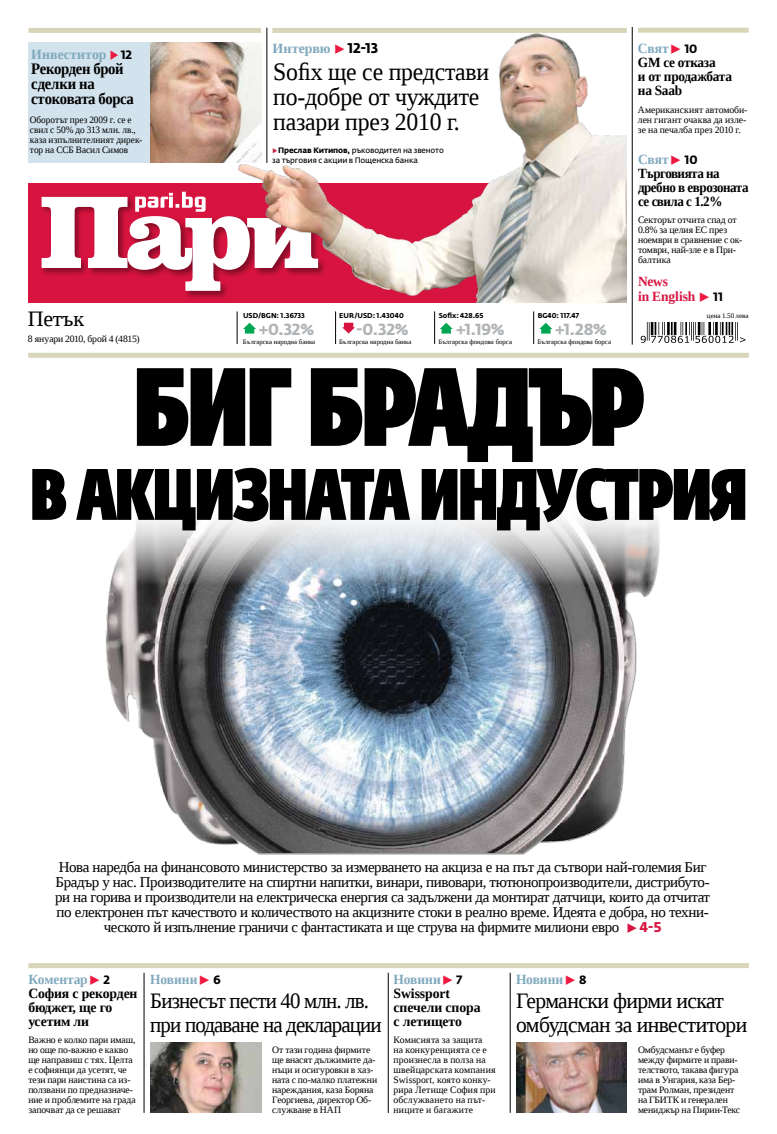
<style>
.page{position:relative;width:777px;height:1134px;background:#fff}
.page>*{position:absolute;margin:0;border:0;box-sizing:border-box;transform-origin:0 0}
.t1{font:110px "Fedra Sans Dis Pro Heavy Cond";letter-spacing:-.025em;color:#000}
.t2{font:72px "Fedra Sans Dis Pro Heavy Cond";letter-spacing:-.025em;color:#000}
.t3{font:25px/25px "Liberation Serif";letter-spacing:-.01em;color:#000;scale:.95 1}
.t4{font:22px/24px "Liberation Serif";letter-spacing:-.04em;color:#000}
.t5{font:22px/24px "Liberation Serif";letter-spacing:-.04em;color:#000;scale:.95 1}
.t6{font:700 16px/15px "Liberation Serif";letter-spacing:-.02em;color:#000;scale:.92 1}
.t7{font:700 16px "Fedra Sans Alt Pro";letter-spacing:-.015em;color:#b1b4b6}
.t8{font:15px/15px "Liberation Serif";letter-spacing:-.025em;color:#000;text-align:center}
.t9{font:700 14px/14px "Liberation Serif";letter-spacing:-.02em;color:#000}
.t10{font:700 14px/14px "Liberation Serif";letter-spacing:-.02em;color:#000;scale:.93 1}
.t11{font:700 14px/14px "Liberation Serif";letter-spacing:-.02em;color:#000;scale:.95 1}
.t12{font:700 14px "Liberation Serif";letter-spacing:.005em;color:#80a9bd}
.t13{font:700 14px "Liberation Serif";letter-spacing:.005em;color:#80a9bd;scale:.96 1}
.t14{font:700 14px/15px "Liberation Serif";letter-spacing:-.005em;color:#d7143f;scale:.96 1}
.t15{font:9.7px/10px "Liberation Serif";letter-spacing:-.005em;color:#000}
.t16{font:9.7px/10px "Liberation Serif";letter-spacing:-.005em;color:#000;scale:.96 1}
.t17{font:7.8px/10px "Fedra Sans Alt Pro";letter-spacing:-.02em;color:#000}
.t18{font:700 7px "Fedra Sans Alt Pro";color:#000}
.t19{font:7px "Liberation Serif";letter-spacing:.005em;color:#000}
.t20{font:6.8px "Liberation Serif";color:#000}
.s1{font-family:"Fedra Sans Alt Pro";color:#ed1941}
.s2{font-family:"Fedra Sans Alt Pro";font-size:12px;color:#000}
.s3{font-family:"Fedra Sans Alt Pro";color:#000}
.s4{color:#c61a41}
.s5{font-weight:700}
.s6{color:#80a9bd}
.s7{font-family:"Fedra Sans Alt Pro";font-size:12px}
.s8{font-family:"Fedra Sans Alt Pro";font-weight:700;font-size:14px;color:#d7143f}
</style>
<div class="page">
<img style="left:105px;top:584px;width:550px;height:269px">
<svg style="left:28px;top:254px;width:721px;height:330px"></svg>
<div style="left:28px;top:183px;width:598px;height:120px;background:#d7143f"></div>
<div style="left:638px;top:28px;width:110px;height:5px;background:#d8d5b9"></div>
<div style="left:28px;top:43px;width:233px;height:120px;background:#d2e3ed"></div>
<div style="left:28px;top:353px;width:721px;height:5px;background:#d8d5b9"></div>
<div style="left:39px;top:195px;width:97px;height:82px;background:#000;opacity:.4"></div>
<div style="left:183px;top:214px;width:75px;height:86px;background:#000;opacity:.4"></div>
<div style="left:272px;top:28px;width:355px;height:5px;background:#dddbc3"></div>
<hr style="left:632px;top:27px;width:1px;height:318px;background:#000">
<div style="left:28px;top:28px;width:233px;height:5px;background:#d8d5b9"></div>
<svg style="left:42px;top:192px;width:192px;height:99px"></svg>
<hr style="left:533px;top:311px;width:1px;height:33px;background:#000">
<hr style="left:434px;top:311px;width:1px;height:33px;background:#000">
<hr style="left:335px;top:311px;width:1px;height:33px;background:#000">
<hr style="left:237px;top:311px;width:1px;height:33px;background:#000">
<svg style="left:243px;top:323px;width:13px;height:11px"></svg>
<svg style="left:342px;top:323px;width:13px;height:11px"></svg>
<div style="left:28px;top:963px;width:721px;height:5px;background:#d8d5b9"></div>
<hr style="left:144px;top:973px;width:1px;height:140px;background:#000">
<hr style="left:388px;top:973px;width:1px;height:140px;background:#000">
<hr style="left:510px;top:973px;width:1px;height:140px;background:#000">
<svg style="left:640px;top:323px;width:105px;height:20px"></svg>
<img style="left:151px;top:43px;width:83px;height:120px">
<img style="left:234px;top:27px;width:392px;height:276px">
<img style="left:516px;top:1043px;width:110px;height:70px">
<img style="left:150px;top:1043px;width:111px;height:70px">
<svg style="left:440px;top:323px;width:13px;height:11px"></svg>
<svg style="left:539px;top:323px;width:13px;height:11px"></svg>
<p class="t12" style="left:31px;top:45px;width:102px">Инвеститор <span class="s1">▶</span> <span class="s2">12</span></p>
<p class="t6" style="left:31px;top:61px;width:113px">Рекорден брой сделки на стоковата борса</p>
<p class="t16" style="left:30px;top:114px;width:118px">Оборотът през 2009 г. се е свил с 50% до 313 млн. лв., каза изпълнителният дирек&shy;тор на ССБ Васил Симов</p>
<p class="t4" style="left:28px;top:307px;width:58px">Петък</p>
<p class="t15" style="left:28px;top:334px;width:113px">8 януари 2010, брой 4 (4815)</p>
<p class="t12" style="left:272px;top:39px;width:107px">Интервю <span class="s1">▶</span> <span class="s3">12-13</span></p>
<p class="t3" style="left:273px;top:59px;width:229px">Sofix ще се предстaви по-добре от чуждите пазари през 2010 г.</p>
<p class="t17" style="left:272px;top:145px;width:173px"><span class="s4">▶</span><span class="s5">Преслав Китипов,</span> ръководител на звеното за търговия с акции в Пощенска банка</p>
<p class="t11" style="left:638px;top:41px;width:101px"><span class="s6">Свят</span><span class="s1">▶</span> <span class="s7">10<br></span>GM се отказа<br>и от продажбата на Saab</p>
<p class="t15" style="left:638px;top:104px;width:111px;text-align:justify">Американският автомоби&shy;лен гигант очаква да изле&shy;зе на печалба през 2010 г.</p>
<p class="t10" style="left:638px;top:152px;width:120px"><span class="s6">Свят</span><span class="s1">▶</span> <span class="s7">10<br></span>Търговията на дребно в еврозоната се свила с 1.2%</p>
<p class="t15" style="left:638px;top:214px;width:106px">Секторът отчита спад от<br>0.8% за целия ЕС през ноември в сравнение с ок&shy;томври, най-зле е в При&shy;балтика</p>
<p class="t14" style="left:638px;top:274px;width:90px">News<br>in English <span class="s1">▶</span> <span class="s2">11</span></p>
<p class="t18" style="left:243px;top:311px;width:63px">USD/BGN: 1.36733</p>
<p class="t7" style="left:259px;top:320px;width:57px">+0.32%</p>
<p class="t20" style="left:243px;top:338px;width:74px">Българска народна банка</p>
<p class="t18" style="left:339px;top:311px;width:66px">EUR/USD: 1.43040</p>
<p class="t7" style="left:356px;top:320px;width:53px">-0.32%</p>
<p class="t20" style="left:339px;top:338px;width:74px">Българска народна банка</p>
<p class="t18" style="left:439px;top:311px;width:46px">Sofix: 428.65</p>
<p class="t7" style="left:456px;top:320px;width:50px">+1.19%</p>
<p class="t20" style="left:438px;top:338px;width:75px">Българска фондова борса</p>
<p class="t18" style="left:538px;top:311px;width:43px">BG40: 117.47</p>
<p class="t7" style="left:555px;top:320px;width:53px">+1.28%</p>
<p class="t20" style="left:537px;top:338px;width:75px">Българска фондова борса</p>
<p class="t19" style="left:707px;top:311px;width:43px">цена 1.50 лева</p>
<p class="t1" style="left:133px;top:315px;width:512px">Биг Брадър</p>
<p class="t2" style="left:30px;top:434px;width:719px">в акцизната индустрия</p>
<p class="t8" style="left:55px;top:859px;width:656px">Нова наредба на финансовото министерство за измерването на акциза е на път да сътвори най-големия Биг Брадър у нас. Производителите на спиртни напитки, винари, пивовари, тютюнопроизводители, дистрибуто&shy;ри на горива и производители на електрическа енергия са задължени да монтират датчици, които да отчитат по електронен път качеството и количеството на акцизните стоки в реално време. Идеята е добра, но техни&shy;ческото й изпълнение граничи с фантастиката и ще струва на фирмите милиони евро <span class="s8">▶ 4-5</span></p>
<p class="t9" style="left:28px;top:972px;width:111px"><span class="s6">Коментар</span><span class="s1">▶</span> <span class="s7">2<br></span>София с рекорден бюджет, ще го усетим ли</p>
<p class="t15" style="left:28px;top:1034px;width:109px">Важно е колко пари имаш, но още по-важно е какво ще направиш с тях. Целта е софиянци да усетят, че тези пари наистина са из&shy;ползвани по предназначе&shy;ние и проблемите на града започват да се решават</p>
<p class="t13" style="left:150px;top:969px;width:75px">Новини<span class="s1">▶</span> <span class="s2">6</span></p>
<p class="t9" style="left:393px;top:972px;width:89px"><span class="s6">Новини</span><span class="s1">▶</span> <span class="s7">7<br></span>Swissport спечели спора с летището</p>
<p class="t15" style="left:393px;top:1034px;width:104px">Комисията за защита<br>на конкуренцията се е произнесла в полза на швейцарската компания<br>Swissport, която конку&shy;рира Летище София при обслужването на път&shy;ниците и багажите</p>
<p class="t13" style="left:516px;top:969px;width:75px">Новини<span class="s1">▶</span> <span class="s2">8</span></p>
<p class="t4" style="left:516px;top:988px;width:233px">Германски фирми искат омбудсман за инвеститори</p>
<p class="t5" style="left:150px;top:988px;width:245px">Бизнесът пести 40 млн. лв. при подаване на декларации</p>
<p class="t15" style="left:272px;top:1044px;width:106px">От тази година фирмите ще внасят дължимите да&shy;нъци и осигуровки в хаз&shy;ната с по-малко платежни нареждания, каза Боряна<br>Георгиева, директор Об&shy;служване в НАП</p>
<p class="t15" style="left:638px;top:1044px;width:104px">Омбудсманът е буфер между фирмите и прави&shy;телството, такава фигура има в Унгария, каза Бер&shy;трам Ролман, президент на ГБИТК и генерален мениджър на Пирин-Текс</p>
</div>
